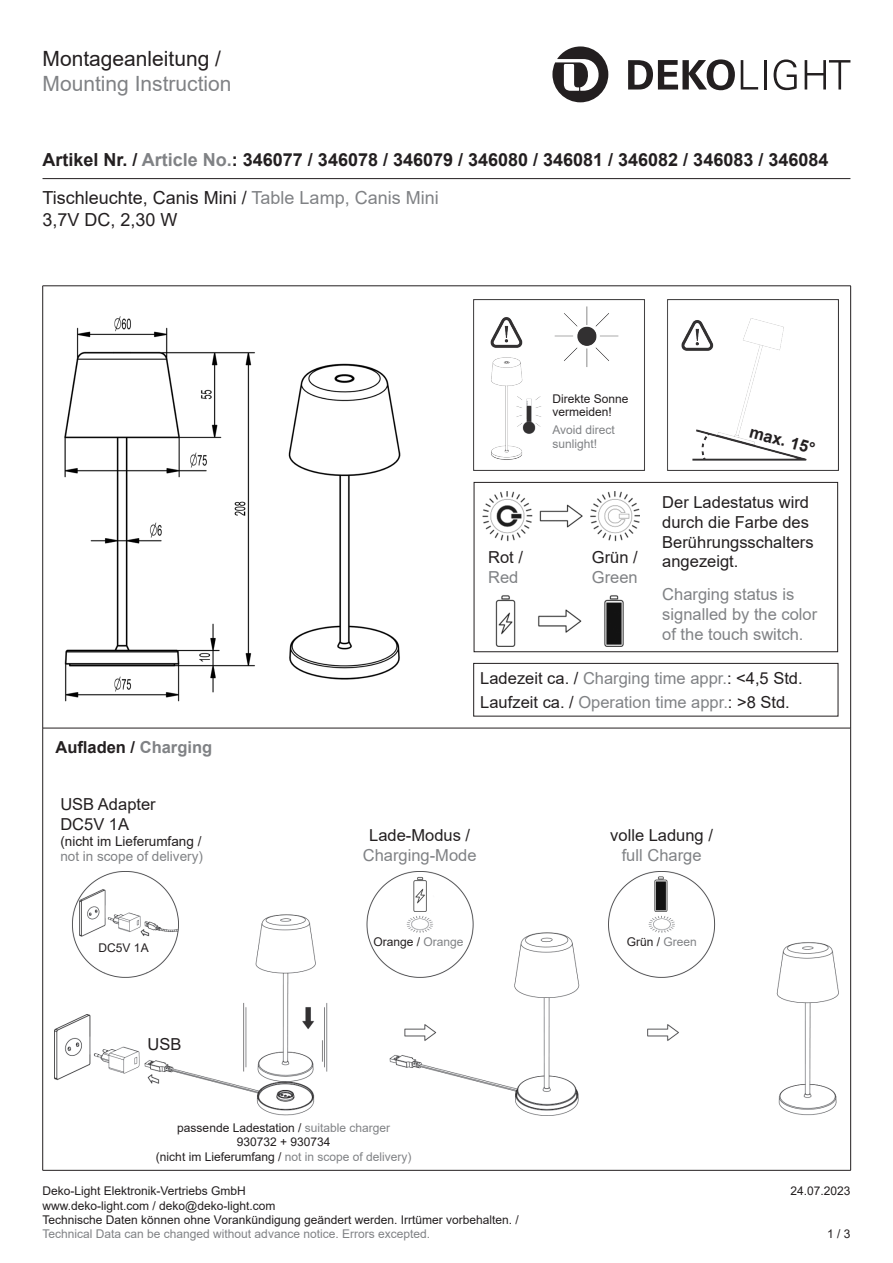
<style>
.page{position:relative;width:893px;height:1263px;background:#fff}
.page>*{position:absolute;margin:0;border:0;box-sizing:border-box;transform-origin:0 0}
.t1{font:21px "Arial";color:#808285}
.t2{font:21px "Arial";color:#231f20}
.Artikel_Nummer{font:700 18px "Arial";color:#231f20}
.Kurzbezeichnung{font:18px "Arial";color:#231f20}
.Lauftext{font:16.5px/19.8px "Arial";color:#231f20}
.Lauftext-2{font:16.5px "Arial";color:#808285}
.t3{font:700 16.5px "Arial";color:#231f20}
.t4{font:13.5px "Arial";color:#231f20}
.t5{font:13.5px "Arial";color:#808285}
.Lauftext-3{font:12px/14.4px "Arial";color:#231f20}
.t6{font:12px/13.5px "Arial";color:#808285}
.Fußtext{font:12px "Arial";color:#231f20}
.s1{color:#808285}
</style>
<div class="page">
<hr style="left:43px;top:728px;width:807px;height:1px;background:#231f20">
<hr style="left:43px;top:286px;width:808px;height:1px;background:#231f20">
<hr style="left:42px;top:286px;width:1px;height:442px;background:#231f20">
<hr style="left:850px;top:286px;width:1px;height:442px;background:#231f20">
<hr style="left:42px;top:728px;width:1px;height:442px;background:#231f20">
<hr style="left:850px;top:728px;width:1px;height:442px;background:#231f20">
<hr style="left:43px;top:1170px;width:808px;height:1px;background:#231f20">
<hr style="left:43px;top:178px;width:807px;height:1px;background:#231f20">
<svg style="left:552px;top:46px;width:56px;height:56px"></svg>
<svg style="left:628px;top:59px;width:107px;height:31px"></svg>
<svg style="left:741px;top:60px;width:17px;height:30px"></svg>
<hr style="left:764px;top:60px;width:2px;height:30px;background:#231f20">
<svg style="left:774px;top:59px;width:23px;height:31px"></svg>
<svg style="left:805px;top:60px;width:45px;height:30px"></svg>
<img style="left:55px;top:871px;width:783px;height:245px">
<img style="left:288px;top:363px;width:113px;height:317px">
<div style="left:474px;top:482px;width:364px;height:170px;border:1px solid #231f20"></div>
<img style="left:495px;top:595px;width:129px;height:51px">
<img style="left:482px;top:491px;width:158px;height:51px">
<img style="left:474px;top:299px;width:364px;height:171px">
<img style="left:651px;top:876px;width:19px;height:35px">
<img style="left:411px;top:876px;width:17px;height:35px">
<div style="left:473px;top:663px;width:365px;height:53px;border:1px solid #231f20"></div>
<img style="left:64px;top:316px;width:191px;height:386px">
<h1 class="t2" style="left:43px;top:44px;width:180px">Montageanleitung /</h1>
<h1 class="t1" style="left:43px;top:69px;width:191px">Mounting Instruction</h1>
<p class="Artikel_Nummer" style="left:43px;top:147px;width:787px">Artikel Nr. / <span class="s1">Article No.</span>: 346077 / 346078 / 346079 / 346080 / 346081 / 346082 / 346083 / 346084</p>
<p class="Kurzbezeichnung" style="left:43px;top:186px;width:398px">Tischleuchte, Canis Mini / <span class="s1">Table Lamp, Canis Mini</span></p>
<p class="Kurzbezeichnung" style="left:43px;top:207px;width:137px">3,7V DC, 2,30 W</p>
<h3 class="t3" style="left:55px;top:735px;width:158px">Aufladen / <span class="s1">Charging</span></h3>
<p class="Lauftext" style="left:488px;top:547px;width:36px">Rot /</p>
<p class="Lauftext-2" style="left:488px;top:566px;width:32px">Red</p>
<p class="Lauftext-3" style="left:552px;top:392px;width:78px;line-height:13.5px">Direkte Sonne vermeiden!</p>
<p class="t6" style="left:552px;top:423px;width:64px">Avoid direct sunlight!</p>
<p class="Lauftext" style="left:592px;top:547px;width:47px">Grün /</p>
<p class="Lauftext-2" style="left:592px;top:565px;width:47px">Green</p>
<h3 class="t3" style="left:753px;top:420px;width:69px;rotate:15deg">max. 15°</h3>
<p class="Lauftext" style="left:662px;top:492px;width:148px">Der Ladestatus wird</p>
<p class="Lauftext" style="left:662px;top:512px;width:148px">durch die Farbe des</p>
<p class="Lauftext" style="left:662px;top:532px;width:153px">Berührungsschalters angezeigt.</p>
<p class="Lauftext-2" style="left:662px;top:583px;width:134px">Charging status is</p>
<p class="Lauftext-2" style="left:662px;top:603px;width:156px">signalled by the color</p>
<p class="Lauftext-2" style="left:662px;top:622px;width:143px">of the touch switch.</p>
<p class="Lauftext" style="left:480px;top:668px;width:324px">Ladezeit ca. / <span class="s1">Charging time appr.</span>: &lt;4,5 Std.</p>
<p class="Lauftext" style="left:480px;top:692px;width:311px">Laufzeit ca. / <span class="s1">Operation time appr.</span>: &gt;8 Std.</p>
<h3 class="Lauftext" style="left:60px;top:794px;width:97px">USB Adapter<br>DC5V 1A</h3>
<p class="t4" style="left:60px;top:832px;width:143px">(nicht im Lieferumfang /</p>
<p class="t5" style="left:60px;top:847px;width:144px">not in scope of delivery)</p>
<p class="Lauftext-3" style="left:99px;top:941px;width:52px">DC5V 1A</p>
<h3 class="Lauftext" style="left:147px;top:1034px;width:35px">USB</h3>
<h3 class="Lauftext" style="left:369px;top:825px;width:102px">Lade-Modus /</h3>
<h3 class="Lauftext-2" style="left:363px;top:844px;width:115px">Charging-Mode</h3>
<p class="Lauftext-3" style="left:374px;top:934px;width:92px">Orange / <span class="s1">Orange</span></p>
<p class="Lauftext-3" style="left:177px;top:1120px;width:214px">passende Ladestation / <span class="s1">suitable charger</span></p>
<p class="Lauftext-3" style="left:237px;top:1134px;width:95px">930732 + 930734</p>
<p class="Lauftext-3" style="left:156px;top:1149px;width:257px">(nicht im Lieferumfang / <span class="s1">not in scope of delivery)</span></p>
<h3 class="Lauftext" style="left:610px;top:825px;width:104px">volle Ladung /</h3>
<h3 class="Lauftext-2" style="left:622px;top:844px;width:81px">full Charge</h3>
<p class="Fußtext" style="left:627px;top:933px;width:72px">Grün / <span class="s1">Green</span></p>
<p class="Lauftext-3" style="left:43px;top:1184px;width:205px">Deko-Light Elektronik-Vertriebs GmbH</p>
<p class="Lauftext-3" style="left:790px;top:1184px;width:62px">24.07.2023</p>
<p class="Lauftext-3" style="left:43px;top:1198px;width:478px">www.deko-light.com / deko@deko-light.com<br>Technische Daten können ohne Vorankündigung geändert werden. Irrtümer vorbehalten. /</p>
<p class="t6" style="left:43px;top:1227px;width:389px">Technical Data can be changed without advance notice. Errors excepted.</p>
<p class="Lauftext-3" style="left:827px;top:1227px;width:25px">1 / 3</p>
</div>
